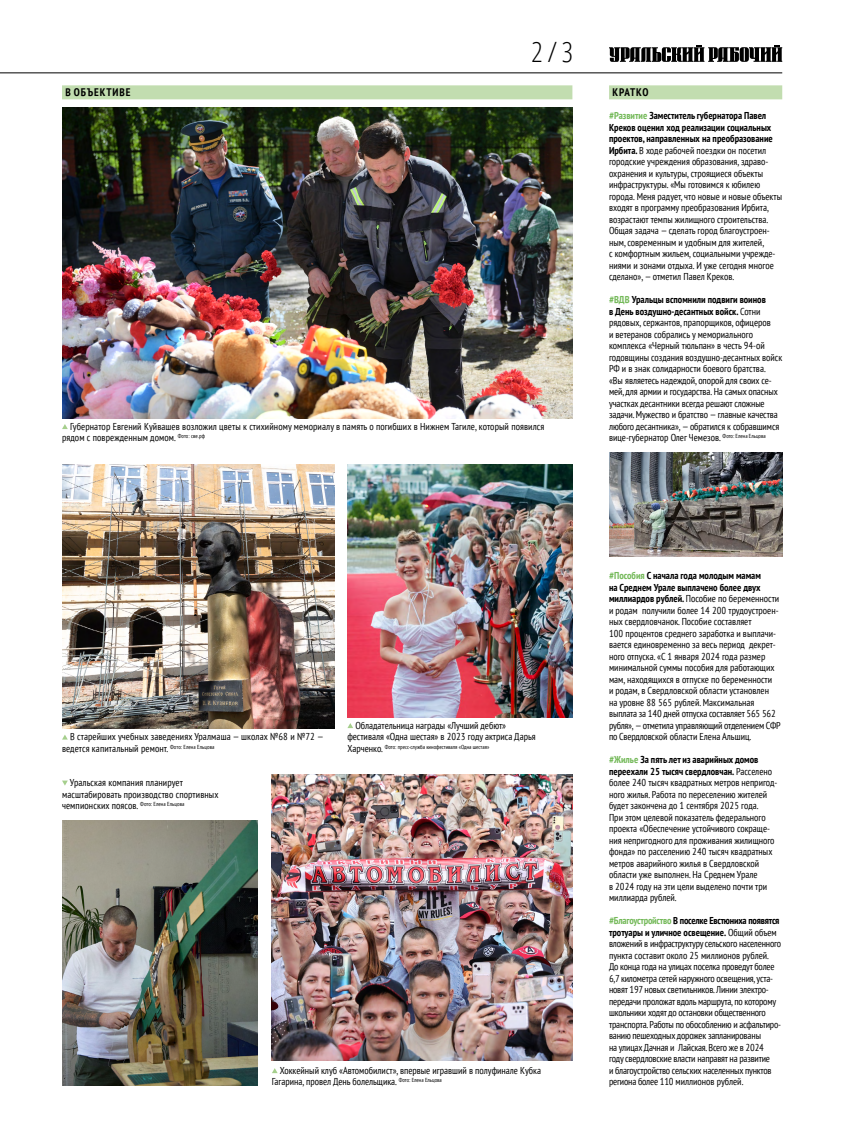
<style>
.page{position:relative;width:845px;height:1134px;background:#fff}
.page>*{position:absolute;margin:0;border:0;box-sizing:border-box;transform-origin:0 0}
.t1{font:300 condensed 28px "Open Sans";color:#000}
.t2{font:700 condensed 11px "PT Sans";letter-spacing:.08em;color:#000}
.t3{font:condensed 10px/11.5px "PT Sans";color:#000}
.t4{font:condensed 10px/11.5px "PT Sans";letter-spacing:-.02em;color:#000}
.t5{font:condensed 5.8px "PT Sans";color:#000}
.s1{font-weight:700;color:#74b959}
.s2{font-weight:700}
.s3{font-size:10px}
</style>
<div class="page">
<div style="left:609px;top:85px;width:173px;height:14px;background:#c2ddb0"></div>
<div style="left:62px;top:85px;width:510px;height:14px;background:#c2ddb0"></div>
<img style="left:62px;top:108px;width:510px;height:310px">
<svg style="left:272px;top:1068px;width:6px;height:5px"></svg>
<img style="left:62px;top:821px;width:195px;height:264px">
<img style="left:347px;top:464px;width:225px;height:253px">
<svg style="left:62px;top:780px;width:6px;height:6px"></svg>
<img style="left:272px;top:775px;width:300px;height:285px">
<img style="left:62px;top:464px;width:272px;height:265px">
<svg style="left:347px;top:723px;width:6px;height:5px"></svg>
<svg style="left:62px;top:424px;width:6px;height:5px"></svg>
<svg style="left:62px;top:735px;width:6px;height:5px"></svg>
<hr style="left:0;top:72px;width:782px;height:1px;background:#000">
<svg style="left:609px;top:45px;width:173px;height:17px"></svg>
<img style="left:609px;top:453px;width:173px;height:103px">
<p class="t2" style="left:65px;top:85px;width:67px">В ОБЪЕКТИВЕ</p>
<h1 class="t1" style="left:531px;top:33px;width:43px">2 / 3</h1>
<p class="t3" style="left:62px;top:420px;width:484px;text-indent:8px">Губернатор Евгений Куйвашев возложил цветы к стихийному мемориалу в память о погибших в Нижнем Тагиле, который появился рядом с поврежденным домом. <sup>Фото:</sup> <sup>све.рф</sup></p>
<p class="t2" style="left:612px;top:85px;width:38px">КРАТКО</p>
<p class="t3" style="left:609px;top:110px;width:174px"><span class="s1">#Развитие</span> <span class="s2">Заместитель губернатора Павел Креков оценил ход реализации социальных проектов, направленных на преобразование Ирбита.</span> В ходе рабочей поездки он посетил городские учреждения образования, здраво&shy;охранения и культуры, строящиеся объекты инфраструктуры. «Мы готовимся к юбилею города. Меня радует, что новые и новые объекты входят в программу преобразования Ирбита, возрастают темпы жилищного строительства.<br>Общая задача — сделать город благоустроен&shy;ным, современным и удобным для жителей,<br>с комфортным жильем, социальными учрежде&shy;ниями и зонами отдыха. И уже сегодня многое сделано», — отметил Павел Креков.</p>
<p class="t3" style="left:609px;top:294px;width:175px"><span class="s1">#ВДВ</span> <span class="s2">Уральцы вспомнили подвиги воинов<br>в День воздушно-десантных войск.</span> Сотни рядовых, сержантов, прапорщиков, офицеров<br>и ветеранов собрались у мемориального комплекса «Черный тюльпан» в честь 94-ой годовщины создания воздушно-десантных войск РФ и в знак солидарности боевого братства.<br>«Вы являетесь надеждой, опорой для своих се&shy;мей, для армии и государства. На самых опасных участках десантники всегда решают сложные задачи. Мужество и братство — главные качества любого десантника», — обратился к собравшимся вице-губернатор Олег Чемезов. <sup>Фото:</sup> <sup>Елена</sup> <sup>Ельцова</sup></p>
<p class="t3" style="left:62px;top:731px;width:263px;text-indent:8px">В старейших учебных заведениях Уралмаша — школах №68 и №72 — ведется капитальный ремонт. <sup>Фото:</sup> <sup>Елена</sup> <sup>Ельцова</sup></p>
<p class="t3" style="left:62px;top:777px;width:158px;text-indent:8px">Уральская компания планирует масштабировать производство спортивных чемпионских поясов. <sup>Фото:</sup> <sup>Елена</sup> <sup>Ельцова</sup></p>
<p class="t3" style="left:347px;top:719px;width:190px;text-indent:8px">Обладательница награды «Лучший дебют» фестиваля «Одна шестая» в 2023 году актриса Дарья</p>
<p class="t5" style="left:347px;top:743px;width:143px"><span class="s3">Харченко.</span> Фото: пресс-служба кинофестиваля «Одна шестая»</p>
<p class="t3" style="left:272px;top:1064px;width:271px;text-indent:8px">Хоккейный клуб «Автомобилист», впервые игравший в полуфинале Кубка<br>Гагарина, провел День болельщика. <sup>Фото:</sup> <sup>Елена</sup> <sup>Ельцова</sup></p>
<p class="t3" style="left:609px;top:570px;width:173px"><span class="s1">#Пособия</span> <span class="s2">С начала года молодым мамам<br>на Среднем Урале выплачено более двух миллиардов рублей.</span> Пособие по беременности и родам получили более 14 200 трудоустроен&shy;ных свердловчанок. Пособие составляет<br>100 процентов среднего заработка и выплачи&shy;вается единовременно за весь период декрет&shy;ного отпуска. «С 1 января 2024 года размер минимальной суммы пособия для работающих мам, находящихся в отпуске по беременности<br>и родам, в Свердловской области установлен<br>на уровне 88 565 рублей. Максимальная выплата за 140 дней отпуска составляет 565 562 рубля», — отметила управляющий отделением СФР по Свердловской области Елена Альшиц.</p>
<p class="t3" style="left:609px;top:754px;width:170px"><span class="s1">#Жилье</span> <span class="s2">За пять лет из аварийных домов переехали 25 тысяч свердловчан.</span> Расселено более 240 тысяч квадратных метров непригод&shy;ного жилья. Работа по переселению жителей будет закончена до 1 сентября 2025 года.<br>При этом целевой показатель федерального проекта «Обеспечение устойчивого сокраще&shy;ния непригодного для проживания жилищного фонда» по расселению 240 тысяч квадратных метров аварийного жилья в Свердловской области уже выполнен. На Среднем Урале<br>в 2024 году на эти цели выделено почти три миллиарда рублей.</p>
<p class="t4" style="left:609px;top:915px;width:174px"><span class="s1">#Благоустройство</span> <span class="s2">В поселке Евстюниха появятся тротуары и уличное освещение.</span> Общий объем вложений в инфраструктуру сельского населенного пункта составит около 25 миллионов рублей.<br>До конца года на улицах поселка проведут более 6,7 километра сетей наружного освещения, уста&shy;новят 197 новых светильников. Линии электро&shy;передачи проложат вдоль маршрута, по которому школьники ходят до остановки общественного транспорта. Работы по обособлению и асфальтиро&shy;ванию пешеходных дорожек запланированы<br>на улицах Дачная и Лайская. Всего же в 2024 году свердловские власти направят на развитие<br>и благоустройство сельских населенных пунктов региона более 110 миллионов рублей.</p>
</div>
